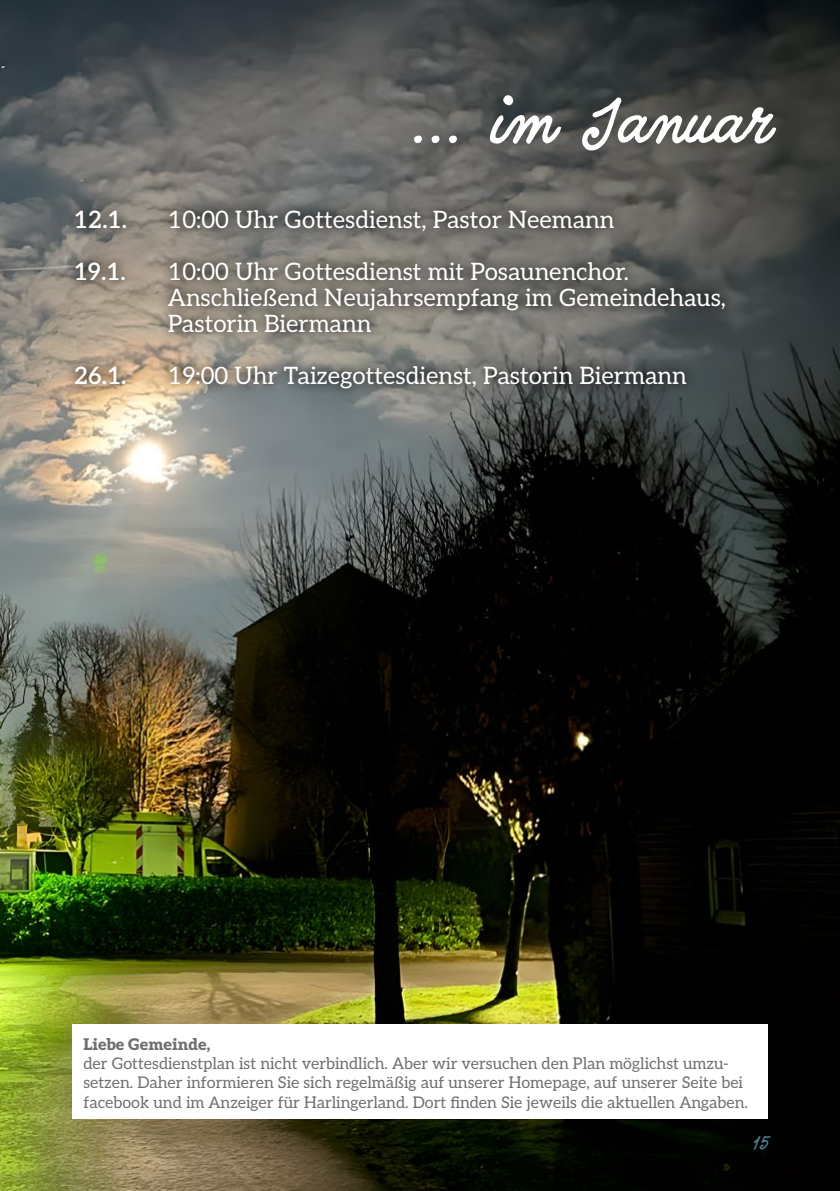
<style>
.page{position:relative;width:840px;height:1191px;background:#fff}
.page>*{position:absolute;margin:0;border:0;box-sizing:border-box;transform-origin:0 0}
.t1{font:57.2px "Quimby Gubernatorial";color:#fff}
.t2{font:24px/26px "Aleo";color:#fff}
.t3{font:600 24px "Aleo";color:#fff}
.t4{font:16px/19.2px "Aleo";color:#706f6f}
.t5{font:900 16px "Aleo";color:#706f6f}
.t6{font:16px "Quimby Gubernatorial";color:#537b96}
</style>
<div class="page">
<img style="left:0;top:0;width:839px;height:1191px">
<div style="left:72px;top:1024px;width:695px;height:95px;background:#fff"></div>
<svg style="left:64px;top:199px;width:671px;height:201px;background:#77736c"></svg>
<h1 class="t1" style="left:408px;top:89px;width:361px">... im Januar</h1>
<h2 class="t3" style="left:74px;top:200px;width:55px">12.1.</h2>
<h2 class="t2" style="left:168px;top:205px;width:448px">10:00 Uhr Gottesdienst, Pastor Neemann</h2>
<h2 class="t3" style="left:74px;top:252px;width:53px">19.1.</h2>
<h2 class="t2" style="left:168px;top:257px;width:559px">10:00 Uhr Gottesdienst mit Posaunenchor.<br>Anschließend Neujahrsempfang im Gemeindehaus,<br>Pastorin Biermann</h2>
<h2 class="t3" style="left:74px;top:356px;width:54px">26.1.</h2>
<h2 class="t2" style="left:168px;top:361px;width:520px">19:00 Uhr Taizegottesdienst, Pastorin Biermann</h2>
<p class="t5" style="left:83px;top:1031px;width:128px">Liebe Gemeinde,</p>
<p class="t4" style="left:83px;top:1053px;width:665px">der Gottesdienstplan ist nicht verbindlich. Aber wir versuchen den Plan möglichst umzu&shy;setzen. Daher informieren Sie sich regelmäßig auf unserer Homepage, auf unserer Seite bei facebook und im Anzeiger für Harlingerland. Dort finden Sie jeweils die aktuellen Angaben.</p>
<p class="t6" style="left:752px;top:1133px;width:18px">15</p>
</div>
